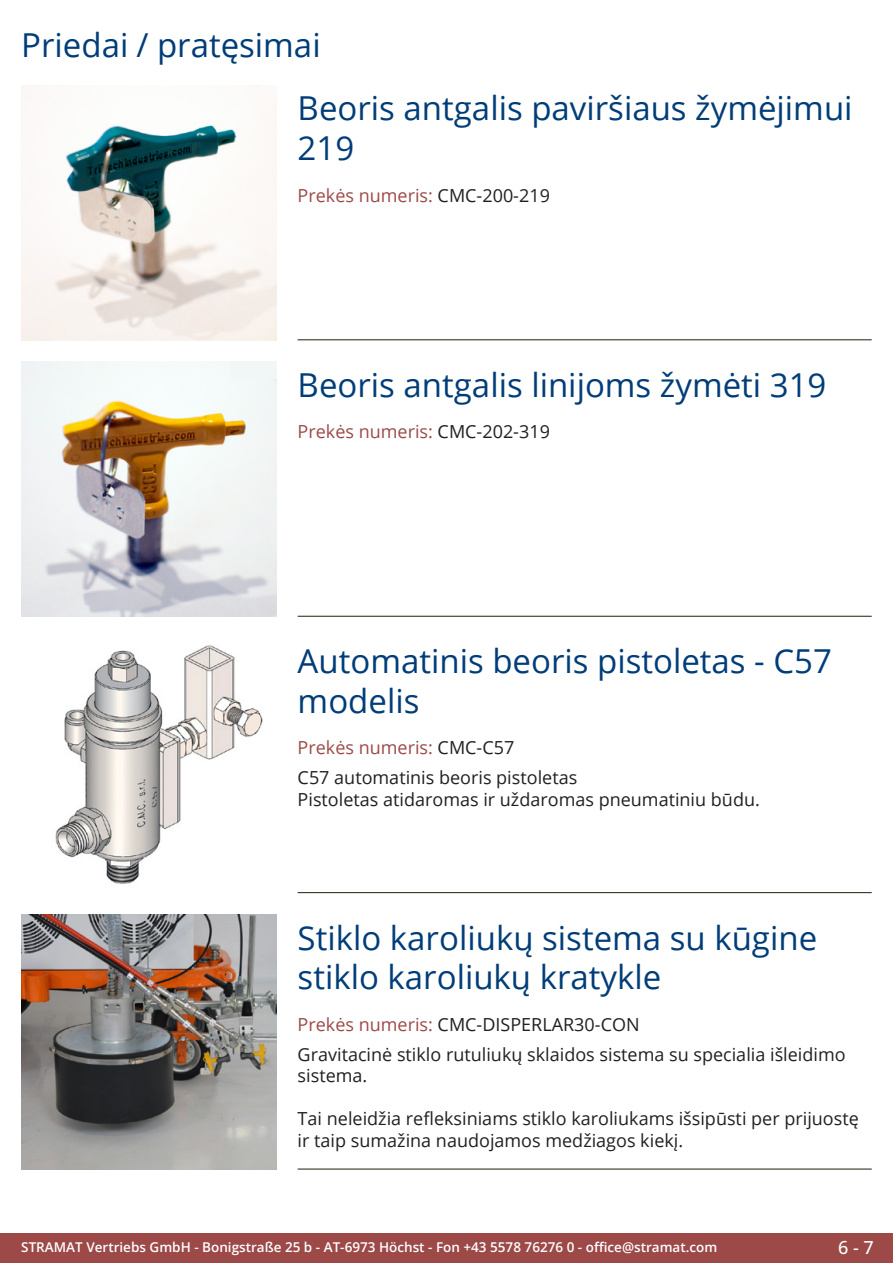
<style>
.page{position:relative;width:893px;height:1263px;background:#fff}
.page>*{position:absolute;margin:0;border:0;box-sizing:border-box;transform-origin:0 0}
.Produkttitel{font:33px/39.6px "Open Sans";color:#003d78}
.RastTitel{font:33px "Open Sans";color:#003d78}
.Beschreibung_Text{font:18px/21.6px "Open Sans";color:#231f20}
.TechDaten_Überschrif{font:18px "Open Sans";color:#9c4948}
.TechDaten_Überschrif-2{font:18px "Open Sans";color:#231f20}
.t1{font:500 18px "Open Sans";color:#fff}
.t2{font:600 13.5px "Open Sans";color:#fff}
.s1{color:#231f20}
.s2{color:#9c4948}
</style>
<div class="page">
<div style="left:0;top:1233px;width:893px;height:30px;background:#9c4948"></div>
<hr style="left:298px;top:340px;width:574px;height:1px;background:#201d08">
<hr style="left:298px;top:616px;width:574px;height:1px;background:#201d08">
<hr style="left:298px;top:892px;width:574px;height:1px;background:#201d08">
<hr style="left:298px;top:1169px;width:574px;height:1px;background:#201d08">
<img style="left:21px;top:85px;width:255px;height:255px">
<img style="left:21px;top:361px;width:255px;height:256px">
<img style="left:55px;top:645px;width:208px;height:239px">
<img style="left:21px;top:914px;width:255px;height:255px">
<p class="RastTitel" style="left:21px;top:22px;width:301px">Priedai / pratęsimai</p>
<p class="Produkttitel" style="left:298px;top:88px;width:556px">Beoris antgalis paviršiaus žymėjimui<br>219</p>
<p class="TechDaten_Überschrif" style="left:298px;top:183px;width:254px">Prekės numeris: <span class="s1">CMC-200-219</span></p>
<p class="Produkttitel" style="left:298px;top:364px;width:530px">Beoris antgalis linijoms žymėti 319</p>
<p class="TechDaten_Überschrif" style="left:298px;top:420px;width:254px">Prekės numeris: <span class="s1">CMC-202-319</span></p>
<p class="Produkttitel" style="left:298px;top:640px;width:536px">Automatinis beoris pistoletas - C57 modelis</p>
<p class="TechDaten_Überschrif" style="left:298px;top:735px;width:218px">Prekės numeris: <span class="s1">CMC-C57</span></p>
<p class="Beschreibung_Text" style="left:298px;top:766px;width:464px">C57 automatinis beoris pistoletas<br>Pistoletas atidaromas ir uždaromas pneumatiniu būdu.</p>
<p class="Produkttitel" style="left:298px;top:917px;width:521px">Stiklo karoliukų sistema su kūgine stiklo karoliukų kratykle</p>
<p class="TechDaten_Überschrif-2" style="left:298px;top:1012px;width:343px"><span class="s2">Prekės numeris:</span> CMC-DISPERLAR30-CON</p>
<p class="Beschreibung_Text" style="left:298px;top:1043px;width:549px">Gravitacinė stiklo rutuliukų sklaidos sistema su specialia išleidimo sistema.</p>
<p class="Beschreibung_Text" style="left:298px;top:1107px;width:563px">Tai neleidžia refleksiniams stiklo karoliukams išsipūsti per prijuostę ir taip sumažina naudojamos medžiagos kiekį.</p>
<p class="t2" style="left:21px;top:1238px;width:698px">STRAMAT Vertriebs GmbH - Bonigstraße 25 b - AT-6973 Höchst - Fon +43 5578 76276 0 - office@stramat.com</p>
<p class="t1" style="left:838px;top:1234px;width:37px">6 - 7</p>
</div>
